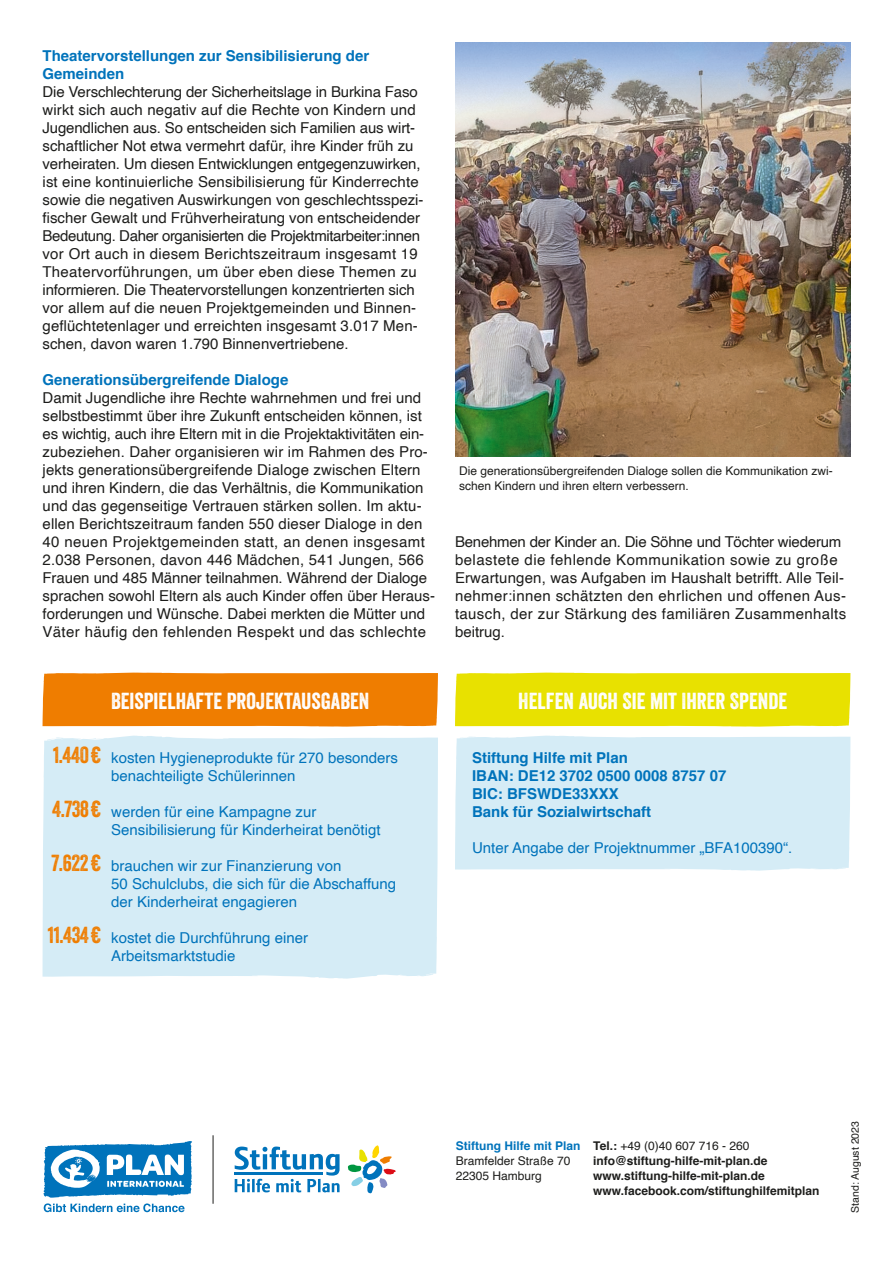
<style>
.page{position:relative;width:893px;height:1263px;background:#fff}
.page>*{position:absolute;margin:0;border:0;box-sizing:border-box;transform-origin:0 0}
.t1{font:22.5px "Veneer";color:#fff}
.t2{font:22.5px "Veneer";letter-spacing:-.02em;color:#ef7d00}
.t3{font:15px/18px "Helvetica";color:#1d1d1b}
.t4{font:15px/18px "Helvetica";color:#0073bb}
.t5{font:15px/18px "Helvetica";letter-spacing:.025em;color:#1d1d1b}
.t6{font:700 15px/18px "Helvetica";color:#0073bb}
.t7{font:12px/15px "Helvetica";color:#1d1d1b}
.t8{font:700 12px/15px "Helvetica";color:#1d1d1b}
.t9{font:700 12px "Helvetica";color:#0073bb}
.t10{font:10.5px "Helvetica";color:#1d1d1b}
.s1{font-weight:400}
</style>
<div class="page">
<img style="left:455px;top:43px;width:395px;height:414px">
<div style="left:455px;top:673px;width:395px;height:54px;background:#e8e100"></div>
<div style="left:43px;top:673px;width:395px;height:54px;background:#ef7d00"></div>
<div style="left:455px;top:735px;width:395px;height:136px;background:#d5ecf6"></div>
<div style="left:43px;top:735px;width:395px;height:244px;background:#d5ecf6"></div>
<svg style="left:43px;top:1141px;width:149px;height:71px"></svg>
<svg style="left:348px;top:1145px;width:48px;height:48px"></svg>
<svg style="left:235px;top:1146px;width:105px;height:46px"></svg>
<hr style="left:213px;top:1135px;width:1px;height:69px;background:#1d1d1b">
<p class="t6" style="left:43px;top:46px;width:328px">Theatervorstellungen zur Sensibilisierung der<br>Gemeinden</p>
<p class="t3" style="left:43px;top:83px;width:383px">Die Verschlechterung der Sicherheitslage in Burkina Faso wirkt sich auch negativ auf die Rechte von Kindern und Jugendlichen aus. So entscheiden sich Familien aus wirt&shy;schaftlicher Not etwa vermehrt dafür, ihre Kinder früh zu verheiraten. Um diesen Entwicklungen entgegenzuwirken, ist eine kontinuierliche Sensibilisierung für Kinderrechte sowie die negativen Auswirkungen von geschlechtsspezi&shy;fischer Gewalt und Frühverheiratung von entscheidender Bedeutung. Daher organisierten die Projektmitarbeiter:innen vor Ort auch in diesem Berichtszeitraum insgesamt 19<br>Theatervorführungen, um über eben diese Themen zu informieren. Die Theatervorstellungen konzentrierten sich vor allem auf die neuen Projektgemeinden und Binnen&shy;geflüchtetenlager und erreichten insgesamt 3.017 Men&shy;schen, davon waren 1.790 Binnenvertriebene.</p>
<p class="t6" style="left:43px;top:370px;width:247px">Generationsübergreifende Dialoge</p>
<p class="t3" style="left:43px;top:389px;width:394px">Damit Jugendliche ihre Rechte wahrnehmen und frei und selbstbestimmt über ihre Zukunft entscheiden können, ist es wichtig, auch ihre Eltern mit in die Projektaktivitäten ein&shy;zubeziehen. Daher organisieren wir im Rahmen des Pro&shy;jekts generationsübergreifende Dialoge zwischen Eltern und ihren Kindern, die das Verhältnis, die Kommunikation und das gegenseitige Vertrauen stärken sollen. Im aktu&shy;ellen Berichtszeitraum fanden 550 dieser Dialoge in den 40 neuen Projektgemeinden statt, an denen insgesamt 2.038 Personen, davon 446 Mädchen, 541 Jungen, 566<br>Frauen und 485 Männer teilnahmen. Während der Dialoge sprachen sowohl Eltern als auch Kinder offen über Heraus&shy;forderungen und Wünsche. Dabei merkten die Mütter und Väter häufig den fehlenden Respekt und das schlechte</p>
<p class="t7" style="left:459px;top:463px;width:375px">Die generationsübergreifenden Dialoge sollen die Kommunikation zwi&shy;schen Kindern und ihren eltern verbessern.</p>
<p class="t5" style="left:455px;top:533px;width:393px">Benehmen der Kinder an. Die Söhne und Töchter wiederum belastete die fehlende Kommunikation sowie zu große Erwartungen, was Aufgaben im Haushalt betrifft. Alle Teil&shy;nehmer:innen schätzten den ehrlichen und offenen Aus&shy;tausch, der zur Stärkung des familiären Zusammenhalts beitrug.</p>
<h1 class="t1" style="left:111px;top:687px;width:260px">BEISPIELHAFTE PROJEKTAUSGABEN</h1>
<h1 class="t1" style="left:518px;top:687px;width:270px">HELFEN AUCH SIE MIT IHRER SPENDE</h1>
<h1 class="t2" style="left:53px;top:741px;width:50px">1.440€</h1>
<h1 class="t2" style="left:52px;top:795px;width:50px">4.738€</h1>
<h1 class="t2" style="left:52px;top:849px;width:51px">7.622€</h1>
<h1 class="t2" style="left:48px;top:921px;width:55px">11.434€</h1>
<p class="t4" style="left:111px;top:749px;width:288px">kosten Hygieneprodukte für 270 besonders benachteiligte Schülerinnen</p>
<p class="t4" style="left:111px;top:803px;width:271px">werden für eine Kampagne zur<br>Sensibilisierung für Kinderheirat benötigt</p>
<p class="t4" style="left:111px;top:857px;width:286px">brauchen wir zur Finanzierung von<br>50 Schulclubs, die sich für die Abschaffung der Kinderheirat engagieren</p>
<p class="t4" style="left:111px;top:929px;width:198px">kostet die Durchführung einer<br>Arbeitsmarktstudie</p>
<p class="t6" style="left:472px;top:748px;width:256px">Stiftung Hilfe mit Plan<br>IBAN: DE12 3702 0500 0008 8757 07<br>BIC: BFSWDE33XXX<br>Bank für Sozialwirtschaft</p>
<p class="t4" style="left:472px;top:839px;width:322px">Unter Angabe der Projektnummer „BFA100390“.</p>
<p class="t9" style="left:456px;top:1136px;width:126px">Stiftung Hilfe mit Plan</p>
<p class="t7" style="left:456px;top:1153px;width:116px">Bramfelder Straße 70<br>22305 Hamburg</p>
<p class="t8" style="left:593px;top:1138px;width:228px">Tel.: <span class="s1">+49 (0)40 607 716 - 260 </span>info@stiftung-hilfe-mit-plan.de www.stiftung-hilfe-mit-plan.de www.facebook.com/stiftunghilfemitplan</p>
<p class="t10" style="left:847px;top:1213px;width:93px;rotate:-90deg">Stand: August 2023</p>
</div>
